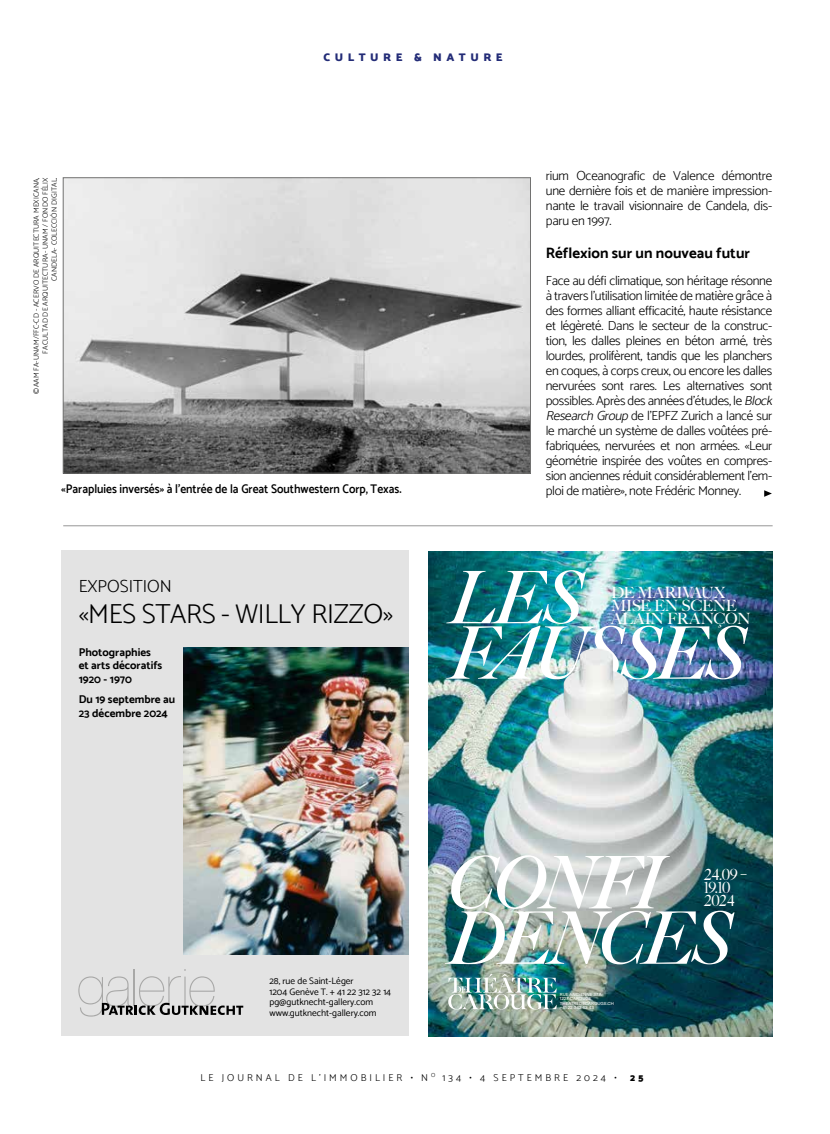
<style>
.page{position:relative;width:830px;height:1134px;background:#fff}
.page>*{position:absolute;margin:0;border:0;box-sizing:border-box;transform-origin:0 0}
.t1{font:italic 700 72.62px/55.4px "Big Caslon FB";letter-spacing:-.045em;color:#fff}
.t2{font:300 27.5px "Catamaran";letter-spacing:-.015em;color:#000}
.t3{font:300 17.5px "Catamaran";color:#000}
.t4{font:15.5px/12.9px "Big Caslon FB";letter-spacing:-.025em;color:#fff}
.t5{font:700 15px "Catamaran";color:#000}
.t6{font:300 13.12px/15px "Catamaran";letter-spacing:-.02em;color:#000;text-align:justify}
.t7{font:600 12.5px "Catamaran";color:#000;scale:.92 1}
.t8{font:700 11.25px/13.5px "Catamaran";color:#000}
.t9{font:900 11.25px "Catamaran";letter-spacing:.4em;color:#232c77}
.t10{font:300 10px "Catamaran";letter-spacing:.3em;color:#000}
.t11{font:900 10px "Catamaran";color:#000}
.t12{font:9.38px/10.6px "Catamaran";color:#000}
.t13{font:300 7.5px/9px "Catamaran";letter-spacing:.01em;color:#000;text-align:right}
.t14{font:4.38px/4.4px "Medium LL";color:#fff}
.s1{font-style:italic}
</style>
<div class="page">
<hr style="left:63px;top:525px;width:709px;height:1px;background:#979696">
<img style="left:428px;top:551px;width:344px;height:486px">
<svg style="left:448px;top:1006px;width:108px;height:3px"></svg>
<img style="left:428px;top:551px;width:336px;height:455px">
<img style="left:65px;top:179px;width:463px;height:292px">
<div style="left:63px;top:177px;width:467px;height:296px;border:1px solid #727271"></div>
<div style="left:61px;top:551px;width:348px;height:485px;background:#e3e3e3"></div>
<img style="left:184px;top:647px;width:225px;height:307px">
<svg style="left:78px;top:970px;width:165px;height:46px"></svg>
<svg style="left:764px;top:490px;width:7px;height:7px"></svg>
<p class="t13" style="left:32px;top:393px;width:218px;rotate:-90deg">©AAM FA-UNAM/FFC-CD - ACERVO DE ARQUITECTURA MEXICANA,<br>FACULTAD DE ARQUITECTURA- UNAM / FONDO FÉLIX<br>CANDELA- COLECCIÓN DIGITAL.</p>
<p class="t9" style="left:323px;top:50px;width:180px">CULTURE &amp; NATURE</p>
<p class="t6" style="left:545px;top:168px;width:228px">rium Oceanografic de Valence démontre une dernière fois et de manière impression&shy;nante le travail visionnaire de Candela, dis&shy;paru en 1997.</p>
<p class="t5" style="left:545px;top:244px;width:205px">Réflexion sur un nouveau futur</p>
<p class="t6" style="left:545px;top:273px;width:232px;text-align:left">Face au défi climatique, son héritage résonne à travers l’utilisation limitée de matière grâce à des formes alliant efficacité, haute résistance et légèreté. Dans le secteur de la construc&shy;tion, les dalles pleines en béton armé, très lourdes, prolifèrent, tandis que les planchers en coques, à corps creux, ou encore les dalles nervurées sont rares. Les alternatives sont possibles. Après des années d’études, le <span class="s1">Block ResearchGroup</span>de l’EPFZ Zurich a lancé sur le marché un système de dalles voûtées pré&shy;fabriquées, nervurées et non armées. «Leur géométrie inspirée des voûtes en compres&shy;sion anciennes réduit considérablement l’em-</p>
<p class="t7" style="left:61px;top:481px;width:371px">«Parapluies inversés» à l’entrée de la Great Southwestern Corp, Texas.</p>
<p class="t6" style="left:545px;top:483px;width:197px">ploi de matière», note Frédéric Monney.</p>
<h3 class="t3" style="left:79px;top:576px;width:95px">EXPOSITION</h3>
<h2 class="t2" style="left:79px;top:598px;width:316px">«MES STARS - WILLY RIZZO»</h2>
<p class="t8" style="left:79px;top:645px;width:85px">Photographies et arts décoratifs<br>1920 - 1970</p>
<p class="t8" style="left:79px;top:693px;width:98px">Du 19 septembre au<br>23 décembre 2024</p>
<h1 class="t1" style="left:449px;top:572px;width:297px">LES<br>FAUSSES</h1>
<p class="t4" style="left:610px;top:586px;width:141px">DE MARIVAUX<br>MISE EN SCÈNE<br>ALAIN FRANÇON</p>
<p class="t12" style="left:269px;top:975px;width:123px">28, rue de Saint-Léger<br>1204 Genève T. + 41 22 312 32 14 pg@gutknecht-gallery.com www.gutknecht-gallery.com</p>
<h1 class="t1" style="left:448px;top:857px;width:285px">CONFI<br>DENCES</h1>
<p class="t4" style="left:703px;top:868px;width:45px">24.09 –<br>19.10<br>2024</p>
<p class="t14" style="left:559px;top:992px;width:56px">RUE ANCIENNE 37 A<br>1227 CAROUGE<br>THEATREDECAROUGE.CH +41 22 343 43 43</p>
<p class="t10" style="left:200px;top:1071px;width:417px">LE JOURNAL DE L’IMMOBILIER • N <sup>O</sup> 134 • 4 SEPTEMBRE 2024 •</p>
<p class="t11" style="left:630px;top:1071px;width:15px">2 5</p>
</div>
